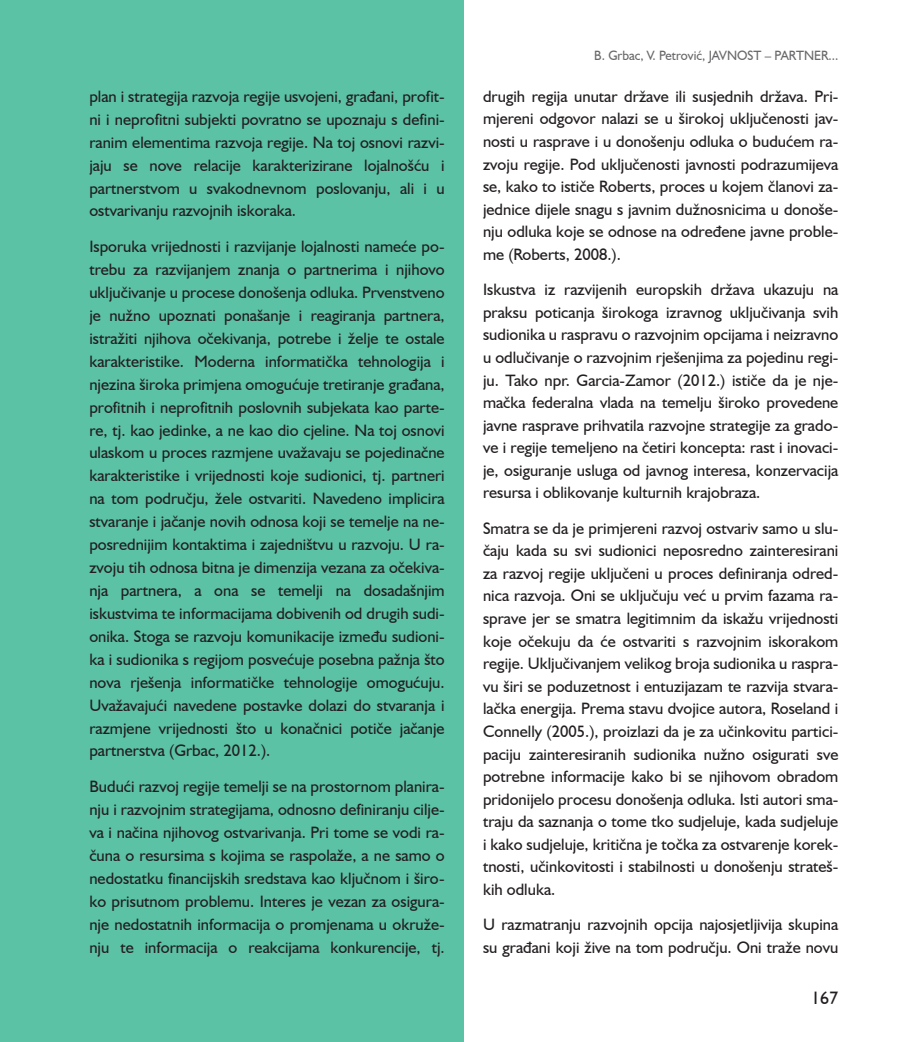
<style>
.page{position:relative;width:915px;height:1042px;background:#fff}
.page>*{position:absolute;margin:0;border:0;box-sizing:border-box;transform-origin:0 0}
.t1{font:18px "Humanist 521 BT";color:#231f20}
.t2{font:16.5px/23px "Humanist 521 BT";color:#231f20;text-align:justify}
.t3{font:13.5px "Humanist 521 BT";color:#69696c;scale:.96 1}
</style>
<div class="page">
<div style="left:0;top:0;width:463px;height:1042px;background:#5bc2a5"></div>
<p class="t2" style="left:89px;top:84px;width:357px">plan i strategija razvoja regije usvojeni, građani, profit&shy;ni i neprofitni subjekti povratno se upoznaju s defini&shy;ranim elementima razvoja regije. Na toj osnovi razvi&shy;jaju se nove relacije karakterizirane lojalnošću i partnerstvom u svakodnevnom poslovanju, ali i u ostvarivanju razvojnih iskoraka.</p>
<p class="t2" style="left:89px;top:235px;width:357px">Isporuka vrijednosti i razvijanje lojalnosti nameće po&shy;trebu za razvijanjem znanja o partnerima i njihovo uključivanje u procese donošenja odluka. Prvenstveno je nužno upoznati ponašanje i reagiranja partnera, istražiti njihova očekivanja, potrebe i želje te ostale karakteristike. Moderna informatička tehnologija i njezina široka primjena omogućuje tretiranje građana, profitnih i neprofitnih poslovnih subjekata kao parte&shy;re, tj. kao jedinke, a ne kao dio cjeline. Na toj osnovi ulaskom u proces razmjene uvažavaju se pojedinačne karakteristike i vrijednosti koje sudionici, tj. partneri na tom području, žele ostvariti. Navedeno implicira stvaranje i jačanje novih odnosa koji se temelje na ne&shy;posrednijim kontaktima i zajedništvu u razvoju. U ra&shy;zvoju tih odnosa bitna je dimenzija vezana za očekiva&shy;nja partnera, a ona se temelji na dosadašnjim iskustvima te informacijama dobivenih od drugih sudi&shy;onika. Stoga se razvoju komunikacije između sudioni&shy;ka i sudionika s regijom posvećuje posebna pažnja što nova rješenja informatičke tehnologije omogućuju.<br>Uvažavajući navedene postavke dolazi do stvaranja i razmjene vrijednosti što u konačnici potiče jačanje partnerstva (Grbac, 2012.).</p>
<p class="t2" style="left:89px;top:775px;width:357px">Budući razvoj regije temelji se na prostornom planira&shy;nju i razvojnim strategijama, odnosno definiranju cilje&shy;va i načina njihovog ostvarivanja. Pri tome se vodi ra&shy;čuna o resursima s kojima se raspolaže, a ne samo o nedostatku financijskih sredstava kao ključnom i širo&shy;ko prisutnom problemu. Interes je vezan za osigura&shy;nje nedostatnih informacija o promjenama u okruže&shy;nju te informacija o reakcijama konkurencije, tj.</p>
<p class="t3" style="left:594px;top:47px;width:256px">B. Grbac, V. Petrović, JAVNOST – PARTNER...</p>
<p class="t2" style="left:483px;top:85px;width:357px;line-height:22.5px">drugih regija unutar države ili susjednih država. Pri&shy;mjereni odgovor nalazi se u širokoj uključenosti jav&shy;nosti u rasprave i u donošenju odluka o budućem ra&shy;zvoju regije. Pod uključenosti javnosti podrazumijeva se, kako to ističe Roberts, proces u kojem članovi za&shy;jednice dijele snagu s javnim dužnosnicima u donoše&shy;nju odluka koje se odnose na određene javne proble&shy;me (Roberts, 2008.).</p>
<p class="t2" style="left:483px;top:278px;width:357px;line-height:22.5px">Iskustva iz razvijenih europskih država ukazuju na praksu poticanja širokoga izravnog uključivanja svih sudionika u raspravu o razvojnim opcijama i neizravno u odlučivanje o razvojnim rješenjima za pojedinu regi&shy;ju. Tako npr. Garcia-Zamor (2012.) ističe da je nje&shy;mačka federalna vlada na temelju široko provedene javne rasprave prihvatila razvojne strategije za grado&shy;ve i regije temeljeno na četiri koncepta: rast i inovaci&shy;je, osiguranje usluga od javnog interesa, konzervacija resursa i oblikovanje kulturnih krajobraza.</p>
<p class="t2" style="left:483px;top:516px;width:357px;line-height:22.5px">Smatra se da je primjereni razvoj ostvariv samo u slu&shy;čaju kada su svi sudionici neposredno zainteresirani za razvoj regije uključeni u proces definiranja odred&shy;nica razvoja. Oni se uključuju već u prvim fazama ra&shy;sprave jer se smatra legitimnim da iskažu vrijednosti koje očekuju da će ostvariti s razvojnim iskorakom regije. Uključivanjem velikog broja sudionika u raspra&shy;vu širi se poduzetnost i entuzijazam te razvija stvara&shy;lačka energija. Prema stavu dvojice autora, Roseland i Connelly (2005.), proizlazi da je za učinkovitu partici&shy;paciju zainteresiranih sudionika nužno osigurati sve potrebne informacije kako bi se njihovom obradom pridonijelo procesu donošenja odluka. Isti autori sma&shy;traju da saznanja o tome tko sudjeluje, kada sudjeluje i kako sudjeluje, kritična je točka za ostvarenje korek&shy;tnosti, učinkovitosti i stabilnosti u donošenju strateš&shy;kih odluka.</p>
<p class="t2" style="left:483px;top:913px;width:357px;line-height:22.5px">U razmatranju razvojnih opcija najosjetljivija skupina su građani koji žive na tom području. Oni traže novu</p>
<p class="t1" style="left:810px;top:986px;width:29px">167</p>
</div>
